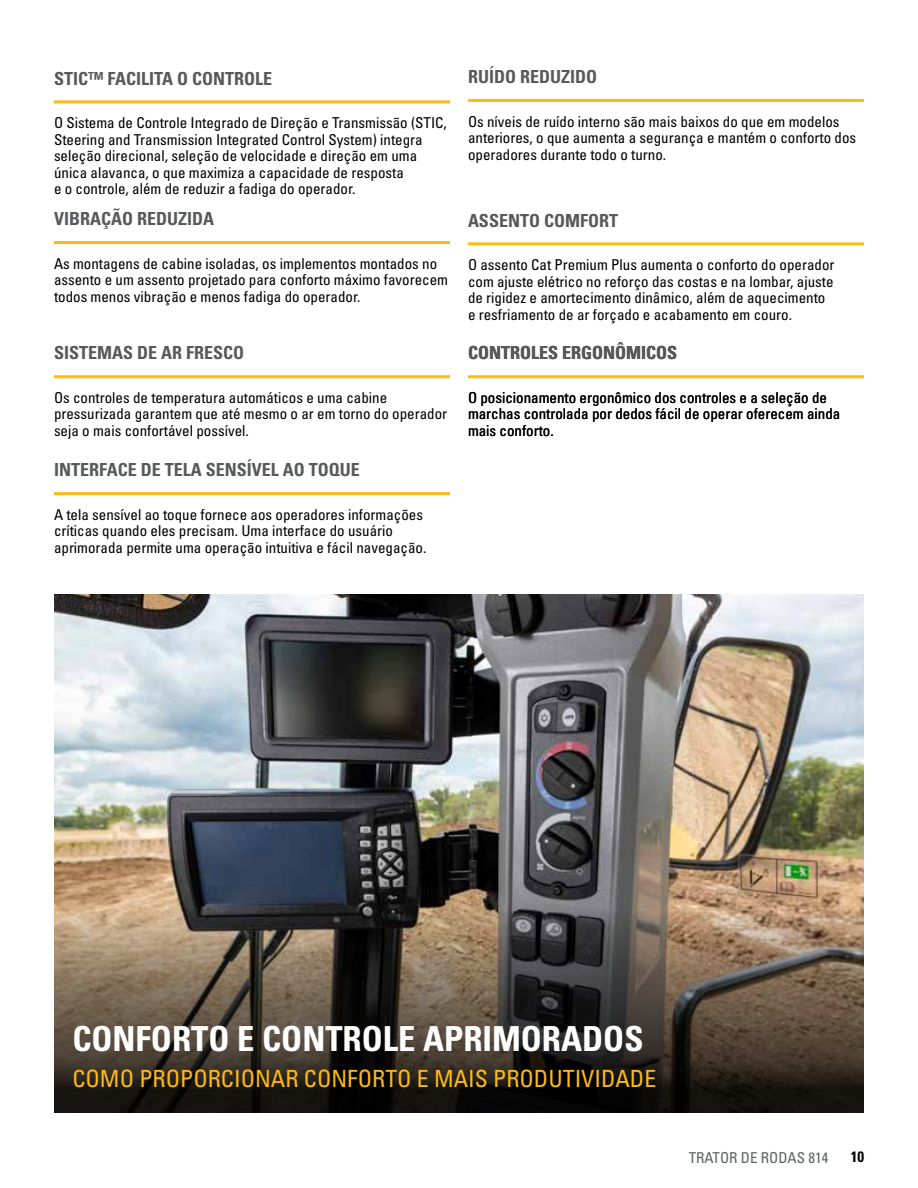
<style>
.page{position:relative;width:918px;height:1188px;background:#fff}
.page>*{position:absolute;margin:0;border:0;box-sizing:border-box;transform-origin:0 0}
.Headline_small_white{font:700 condensed 34.5px "Univers LT Std";color:#fff}
.Subhead_small_yellow{font:condensed 23.7px "Univers LTCYR 57";color:#fdba12}
.Subhead_small_gray{font:700 condensed 18px "Univers LT Std";color:#58595b}
.Body_copy{font:condensed 15px/16.5px "Univers LTCYR 57";color:#000}
.t1{font:condensed 15px "Univers LTCYR 57";color:#5e6263}
.t2{font:700 condensed 15px "Univers LT Std";color:#000}
</style>
<div class="page">
<img style="left:54px;top:594px;width:810px;height:518px">
<hr style="left:54px;top:100px;width:396px;height:3px;background:#fdba12">
<hr style="left:54px;top:241px;width:396px;height:3px;background:#fdba12">
<hr style="left:468px;top:242px;width:396px;height:3px;background:#fdba12">
<hr style="left:468px;top:99px;width:396px;height:3px;background:#fdba12">
<hr style="left:468px;top:375px;width:396px;height:3px;background:#fdba12">
<hr style="left:54px;top:375px;width:396px;height:3px;background:#fdba12">
<hr style="left:54px;top:492px;width:396px;height:3px;background:#fdba12">
<p class="Subhead_small_gray" style="left:54px;top:67px;width:220px">STIC™ FACILITA O CONTROLE</p>
<p class="Body_copy" style="left:54px;top:114px;width:394px">O Sistema de Controle Integrado de Direção e Transmissão (STIC, Steering and Transmission Integrated Control System) integra seleção direcional, seleção de velocidade e direção em uma única alavanca, o que maximiza a capacidade de resposta<br>e o controle, além de reduzir a fadiga do operador.</p>
<p class="Subhead_small_gray" style="left:468px;top:66px;width:131px">RUÍDO REDUZIDO</p>
<p class="Body_copy" style="left:468px;top:113px;width:390px">Os níveis de ruído interno são mais baixos do que em modelos anteriores, o que aumenta a segurança e mantém o conforto dos operadores durante todo o turno.</p>
<p class="Subhead_small_gray" style="left:54px;top:208px;width:162px">VIBRAÇÃO REDUZIDA</p>
<p class="Subhead_small_gray" style="left:468px;top:209px;width:152px">ASSENTO COMFORT</p>
<p class="Body_copy" style="left:54px;top:255px;width:396px">As montagens de cabine isoladas, os implementos montados no assento e um assento projetado para conforto máximo favorecem todos menos vibração e menos fadiga do operador.</p>
<p class="Body_copy" style="left:468px;top:256px;width:368px">O assento Cat Premium Plus aumenta o conforto do operador com ajuste elétrico no reforço das costas e na lombar, ajuste de rigidez e amortecimento dinâmico, além de aquecimento e resfriamento de ar forçado e acabamento em couro.</p>
<p class="Subhead_small_gray" style="left:54px;top:342px;width:192px">SISTEMAS DE AR FRESCO</p>
<p class="Subhead_small_gray" style="left:468px;top:342px;width:211px">CONTROLES ERGONÔMICOS</p>
<p class="Body_copy" style="left:468px;top:389px;width:374px">O posicionamento ergonômico dos controles e a seleção de marchas controlada por dedos fácil de operar oferecem ainda mais conforto.</p>
<p class="Body_copy" style="left:54px;top:389px;width:395px">Os controles de temperatura automáticos e uma cabine pressurizada garantem que até mesmo o ar em torno do operador seja o mais confortável possível.</p>
<p class="Subhead_small_gray" style="left:54px;top:459px;width:307px">INTERFACE DE TELA SENSÍVEL AO TOQUE</p>
<p class="Body_copy" style="left:54px;top:506px;width:374px">A tela sensível ao toque fornece aos operadores informações críticas quando eles precisam. Uma interface do usuário aprimorada permite uma operação intuitiva e fácil navegação.</p>
<p class="Headline_small_white" style="left:72px;top:1018px;width:573px">CONFORTO E CONTROLE APRIMORADOS</p>
<p class="Subhead_small_yellow" style="left:72px;top:1064px;width:585px">COMO PROPORCIONAR CONFORTO E MAIS PRODUTIVIDADE</p>
<p class="t1" style="left:689px;top:1148px;width:141px">TRATOR DE RODAS 814</p>
<p class="t2" style="left:851px;top:1147px;width:15px">10</p>
</div>
